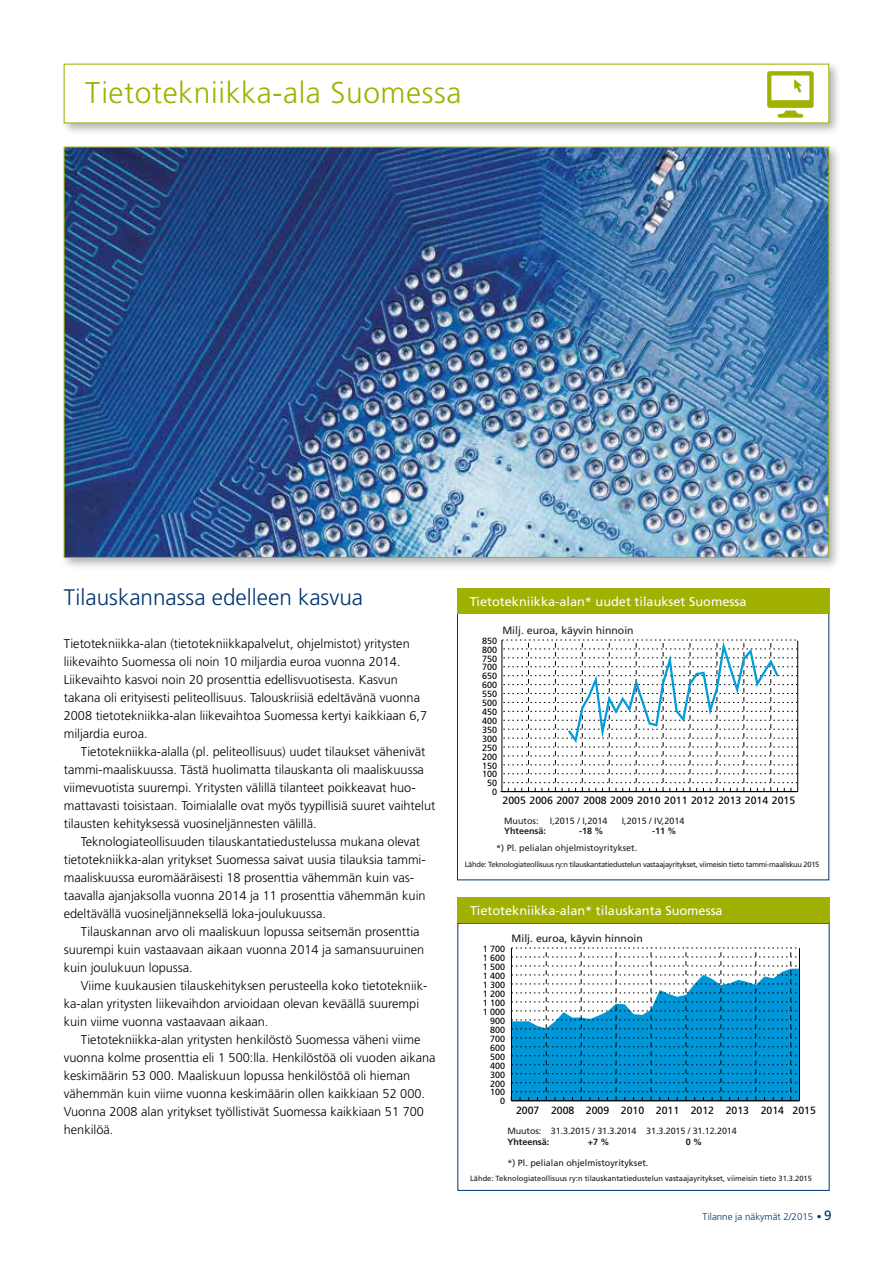
<style>
.page{position:relative;width:893px;height:1263px;background:#fff}
.page>*{position:absolute;margin:0;border:0;box-sizing:border-box;transform-origin:0 0}
.t1{font:300 30px "Frutiger LT Std";letter-spacing:.02em;color:#a0b101}
.t2{font:300 22.5px "Frutiger LT Std";color:#003671}
.t3{font:300 12.75px/18px "Frutiger LT Std";color:#000}
.t4{font:12.75px "Frutiger LT Std";color:#fff}
.t5{font:10.5px "Frutiger LT Std";color:#000}
.t6{font:10.5px "Frutiger LT Std";color:#1b181c}
.t7{font:10.5px "Frutiger LT Std";color:#232021}
.t8{font:300 9.75px "Frutiger LT Std";color:#003671}
.t9{font:9px "Frutiger LT Std";color:#232021}
.t10{font:9px "Frutiger LT Std";color:#000}
.t11{font:9px "Frutiger LT Std";color:#1b181c}
.t12{font:700 9px "Frutiger LT Std";color:#232021}
.t13{font:700 9px "Frutiger LT Std";color:#1b181c}
.t14{font:7.5px "Frutiger LT Std";letter-spacing:-.04em;color:#232021}
.t15{font:7.5px "Frutiger LT Std";color:#1b181c}
.s1{font-weight:400;font-size:13.5px}
</style>
<div class="page">
<div style="left:60px;top:143px;width:782px;height:427px;background:#000;opacity:.3"></div>
<img style="left:66px;top:149px;width:761px;height:407px">
<div style="left:60px;top:60px;width:782px;height:76px;background:#000;opacity:.3"></div>
<div style="left:64px;top:64px;width:765px;height:59px;background:#fff"></div>
<svg style="left:767px;top:71px;width:47px;height:47px"></svg>
<hr style="left:799px;top:948px;width:1px;height:153px;background:#000">
<svg style="left:511px;top:947px;width:288px;height:154px"></svg>
<div style="left:457px;top:897px;width:372px;height:26px;background:#a0b101"></div>
<hr style="left:500px;top:791px;width:297px;height:1px;background:#000">
<svg style="left:502px;top:640px;width:297px;height:152px"></svg>
<div style="left:457px;top:588px;width:372px;height:26px;background:#a0b101"></div>
<h1 class="t1" style="left:85px;top:76px;width:378px">Tietotekniikka-ala Suomessa</h1>
<h2 class="t2" style="left:64px;top:585px;width:301px">Tilauskannassa edelleen kasvua</h2>
<p class="t3" style="left:64px;top:635px;width:365px">Tietotekniikka-alan (tietotekniikkapalvelut, ohjelmistot) yritysten liikevaihto Suomessa oli noin 10 miljardia euroa vuonna 2014.<br>Liikevaihto kasvoi noin 20 prosenttia edellisvuotisesta. Kasvun takana oli erityisesti peliteollisuus. Talouskriisiä edeltävänä vuonna 2008 tietotekniikka-alan liikevaihtoa Suomessa kertyi kaikkiaan 6,7 miljardia euroa.</p>
<p class="t3" style="left:64px;top:743px;width:373px;text-indent:17px">Tietotekniikka-alalla (pl. peliteollisuus) uudet tilaukset vähenivät tammi-maaliskuussa. Tästä huolimatta tilauskanta oli maaliskuussa viimevuotista suurempi. Yritysten välillä tilanteet poikkeavat huo&shy;mattavasti toisistaan. Toimialalle ovat myös tyypillisiä suuret vaihtelut tilausten kehityksessä vuosineljännesten välillä.</p>
<p class="t3" style="left:64px;top:833px;width:363px;text-indent:17px">Teknologiateollisuuden tilauskantatiedustelussa mukana olevat tietotekniikka-alan yritykset Suomessa saivat uusia tilauksia tammi&shy;maaliskuussa euromääräisesti 18 prosenttia vähemmän kuin vas&shy;taavalla ajanjaksolla vuonna 2014 ja 11 prosenttia vähemmän kuin edeltävällä vuosineljänneksellä loka-joulukuussa.</p>
<p class="t3" style="left:64px;top:923px;width:362px;text-indent:17px">Tilauskannan arvo oli maaliskuun lopussa seitsemän prosenttia suurempi kuin vastaavaan aikaan vuonna 2014 ja samansuuruinen kuin joulukuun lopussa.</p>
<p class="t3" style="left:64px;top:977px;width:365px;text-indent:17px">Viime kuukausien tilauskehityksen perusteella koko tietotekniik&shy;ka-alan yritysten liikevaihdon arvioidaan olevan keväällä suurempi kuin viime vuonna vastaavaan aikaan.</p>
<p class="t3" style="left:64px;top:1031px;width:373px;text-indent:17px">Tietotekniikka-alan yritysten henkilöstö Suomessa väheni viime vuonna kolme prosenttia eli 1 500:lla. Henkilöstöä oli vuoden aikana keskimäärin 53 000. Maaliskuun lopussa henkilöstöä oli hieman vähemmän kuin viime vuonna keskimäärin ollen kaikkiaan 52 000.<br>Vuonna 2008 alan yritykset työllistivät Suomessa kaikkiaan 51 700 henkilöä.</p>
<p class="t4" style="left:470px;top:594px;width:278px">Tietotekniikka-alan* uudet tilaukset Suomessa</p>
<p class="t7" style="left:502px;top:624px;width:133px">Milj. euroa, käyvin hinnoin</p>
<p class="t10" style="left:482px;top:635px;width:17px">850</p>
<p class="t10" style="left:482px;top:644px;width:17px">800</p>
<p class="t10" style="left:482px;top:653px;width:17px">750</p>
<p class="t10" style="left:482px;top:662px;width:17px">700</p>
<p class="t10" style="left:482px;top:671px;width:17px">650</p>
<p class="t10" style="left:482px;top:680px;width:17px">600</p>
<p class="t10" style="left:482px;top:689px;width:17px">550</p>
<p class="t10" style="left:482px;top:698px;width:17px">500</p>
<p class="t10" style="left:482px;top:707px;width:17px">450</p>
<p class="t10" style="left:482px;top:715px;width:17px">400</p>
<p class="t10" style="left:482px;top:724px;width:17px">350</p>
<p class="t10" style="left:482px;top:733px;width:17px">300</p>
<p class="t10" style="left:482px;top:742px;width:17px">250</p>
<p class="t10" style="left:482px;top:751px;width:17px">200</p>
<p class="t10" style="left:482px;top:760px;width:17px">150</p>
<p class="t10" style="left:482px;top:769px;width:17px">100</p>
<p class="t10" style="left:487px;top:778px;width:12px">50</p>
<p class="t10" style="left:492px;top:787px;width:7px">0</p>
<p class="t5" style="left:503px;top:794px;width:294px">2005 2006 2007 2008 2009 2010 2011 2012 2013 2014 2015</p>
<p class="t9" style="left:504px;top:815px;width:36px">Muutos:</p>
<p class="t9" style="left:550px;top:815px;width:59px">I,2015 / I,2014</p>
<p class="t9" style="left:622px;top:815px;width:64px">I,2015 / IV,2014</p>
<p class="t12" style="left:504px;top:826px;width:44px">Yhteensä:</p>
<p class="t12" style="left:579px;top:826px;width:26px">-18 %</p>
<p class="t12" style="left:652px;top:826px;width:26px">-11 %</p>
<p class="t9" style="left:496px;top:842px;width:143px">*) Pl. pelialan ohjelmistoyritykset.</p>
<p class="t14" style="left:465px;top:860px;width:356px">Lähde: Teknologiateollisuus ry:n tilauskantatiedustelun vastaajayritykset, viimeisin tieto tammi-maaliskuu 2015</p>
<p class="t4" style="left:470px;top:903px;width:254px">Tietotekniikka-alan* tilauskanta Suomessa</p>
<p class="t6" style="left:511px;top:932px;width:133px">Milj. euroa, käyvin hinnoin</p>
<p class="t10" style="left:483px;top:943px;width:24px">1 700</p>
<p class="t10" style="left:483px;top:952px;width:24px">1 600</p>
<p class="t10" style="left:483px;top:961px;width:24px">1 500</p>
<p class="t10" style="left:483px;top:970px;width:24px">1 400</p>
<p class="t10" style="left:483px;top:979px;width:24px">1 300</p>
<p class="t10" style="left:483px;top:988px;width:24px">1 200</p>
<p class="t10" style="left:483px;top:997px;width:24px">1 100</p>
<p class="t10" style="left:483px;top:1006px;width:24px">1 000</p>
<p class="t10" style="left:490px;top:1015px;width:17px">900</p>
<p class="t10" style="left:490px;top:1024px;width:17px">800</p>
<p class="t10" style="left:490px;top:1033px;width:17px">700</p>
<p class="t10" style="left:490px;top:1042px;width:17px">600</p>
<p class="t10" style="left:490px;top:1051px;width:17px">500</p>
<p class="t10" style="left:490px;top:1060px;width:17px">400</p>
<p class="t10" style="left:490px;top:1069px;width:17px">300</p>
<p class="t10" style="left:490px;top:1078px;width:17px">200</p>
<p class="t10" style="left:490px;top:1087px;width:17px">100</p>
<p class="t10" style="left:500px;top:1096px;width:7px">0</p>
<p class="t5" style="left:516px;top:1104px;width:301px">2007 2008 2009 2010 2011 2012 2013 2014 2015</p>
<p class="t9" style="left:507px;top:1125px;width:231px">Muutos: 31.3.2015 / 31.3.2014 31.3.2015 / 31.12.2014</p>
<p class="t13" style="left:507px;top:1136px;width:44px">Yhteensä:</p>
<p class="t13" style="left:588px;top:1136px;width:23px">+7 %</p>
<p class="t13" style="left:686px;top:1136px;width:18px">0 %</p>
<p class="t11" style="left:507px;top:1158px;width:143px">*) Pl. pelialan ohjelmistoyritykset.</p>
<p class="t15" style="left:470px;top:1174px;width:343px">Lähde: Teknologiateollisuus ry:n tilauskantatiedustelun vastaajayritykset, viimeisin tieto 31.3.2015</p>
<p class="t8" style="left:702px;top:1211px;width:131px">Tilanne ja näkymät 2/2015 • <span class="s1">9</span></p>
</div>
